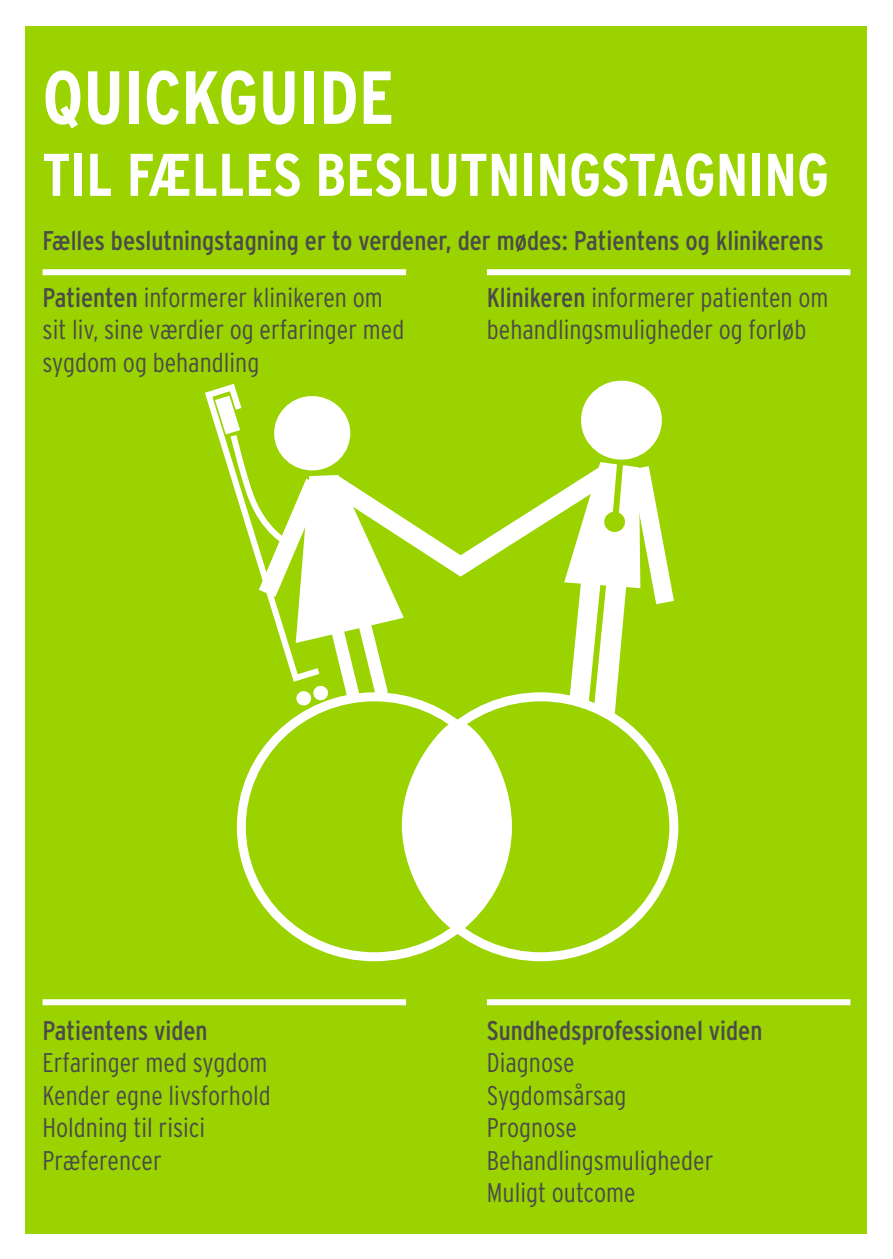
<style>
.page{position:relative;width:893px;height:1259px;background:#fff}
.page>*{position:absolute;margin:0;border:0;box-sizing:border-box;transform-origin:0 0}
.t1{font:700 condensed 75px "Interstate";color:#fff}
.t2{font:700 condensed 60px "Interstate";color:#fff}
.t3{font:300 27px/32.4px "Interstate Condensed";color:#4b4b4a}
.t4{font:condensed 27px "Interstate";color:#4b4b4a}
.s1{font-family:"Interstate";font-weight:400;font-stretch:condensed}
</style>
<div class="page">
<div style="left:26px;top:26px;width:841px;height:1207px;background:#9ad300"></div>
<svg style="left:205px;top:380px;width:469px;height:341px"></svg>
<div style="left:403px;top:692px;width:275px;height:269px;border:9px solid #fff;border-radius:50%"></div>
<div style="left:237px;top:692px;width:275px;height:269px;border:9px solid #fff;border-radius:50%"></div>
<div style="left:402px;top:720px;width:109px;height:210px;background:#fff;border-radius:50%"></div>
<div style="left:43px;top:269px;width:363px;height:6px;background:#fff"></div>
<div style="left:43px;top:999px;width:363px;height:6px;background:#fff"></div>
<div style="left:487px;top:269px;width:363px;height:6px;background:#fff"></div>
<div style="left:487px;top:999px;width:363px;height:6px;background:#fff"></div>
<p class="t1" style="left:43px;top:56px;width:353px">QUICKGUIDE</p>
<p class="t2" style="left:43px;top:141px;width:788px">TIL FÆLLES BESLUTNINGSTAGNING</p>
<p class="t4" style="left:43px;top:225px;width:782px">Fælles beslutningstagning er to verdener, der mødes: Patientens og klinikerens</p>
<p class="t3" style="left:43px;top:281px;width:363px"><span class="s1">Patienten</span> informerer klinikeren om sit liv, sine værdier og erfaringer med sygdom og behandling</p>
<p class="t3" style="left:487px;top:281px;width:343px"><span class="s1">Klinikeren</span> informerer patienten om behandlingsmuligheder og forløb</p>
<p class="t3" style="left:43px;top:1014px;width:226px"><span class="s1">Patientens viden<br></span>Erfaringer med sygdom</p>
<p class="t3" style="left:43px;top:1079px;width:230px">Kender egne livsforhold</p>
<p class="t3" style="left:43px;top:1111px;width:164px">Holdning til risici</p>
<p class="t3" style="left:43px;top:1143px;width:121px">Præferencer</p>
<p class="t4" style="left:487px;top:1015px;width:277px">Sundhedsprofessionel viden</p>
<p class="t3" style="left:487px;top:1046px;width:89px">Diagnose</p>
<p class="t3" style="left:487px;top:1079px;width:141px">Sygdomsårsag</p>
<p class="t3" style="left:487px;top:1111px;width:92px">Prognose</p>
<p class="t3" style="left:487px;top:1143px;width:228px">Behandlingsmuligheder<br>Muligt outcome</p>
</div>
